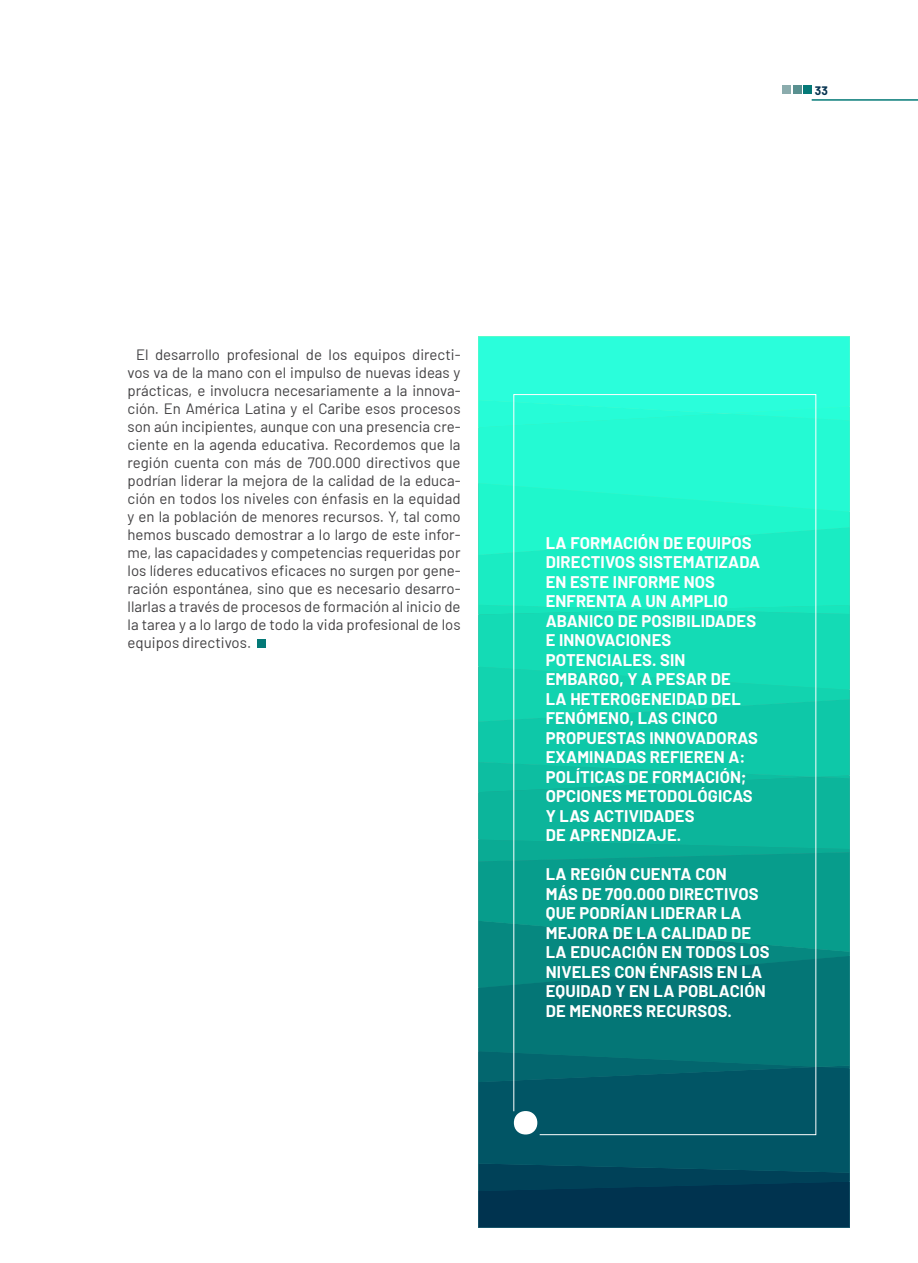
<style>
.page{position:relative;width:918px;height:1263px;background:#fff}
.page>*{position:absolute;margin:0;border:0;box-sizing:border-box;transform-origin:0 0}
.t1{font:300 234.3px "Barlow";color:#fff}
.t2{font:700 16.5px/19.5px "Barlow";letter-spacing:.01em;color:#fff}
.t3{font:15px/18px "Barlow";color:#414042;text-align:justify}
.t4{font:700 12px "Barlow";color:#063350}
</style>
<div class="page">
<div style="left:803px;top:86px;width:9px;height:8px;background:#047977"></div>
<div style="left:793px;top:86px;width:8px;height:8px;background:#599090"></div>
<div style="left:782px;top:86px;width:9px;height:8px;background:#8bacad"></div>
<hr style="left:812px;top:99px;width:106px;height:2px;background:#047977">
<div style="left:479px;top:337px;width:371px;height:43px;background:#2afedb"></div>
<div style="left:479px;top:380px;width:371px;height:147px;background:#26fcd3"></div>
<div style="left:479px;top:1192px;width:371px;height:35px;background:#00334f"></div>
<svg style="left:479px;top:1090px;width:371px;height:102px;background:#014d5f"></svg>
<svg style="left:479px;top:527px;width:371px;height:311px;background:#13d3b0"></svg>
<svg style="left:479px;top:993px;width:371px;height:97px;background:#036e72"></svg>
<svg style="left:479px;top:838px;width:371px;height:155px;background:#079487"></svg>
<svg style="left:513px;top:394px;width:304px;height:741px;background:#15b9a3"></svg>
<div style="left:257px;top:639px;width:9px;height:9px;background:#047977"></div>
<p class="t4" style="left:815px;top:82px;width:14px">33</p>
<p class="t3" style="left:128px;top:344px;width:335px;text-indent:9px">El desarrollo profesional de los equipos directi&shy;vos va de la mano con el impulso de nuevas ideas y prácticas, e involucra necesariamente a la innova&shy;ción. En América Latina y el Caribe esos procesos son aún incipientes, aunque con una presencia cre&shy;ciente en la agenda educativa. Recordemos que la región cuenta con más de 700.000 directivos que podrían liderar la mejora de la calidad de la educa&shy;ción en todos los niveles con énfasis en la equidad y en la población de menores recursos. Y, tal como hemos buscado demostrar a lo largo de este infor&shy;me, las capacidades y competencias requeridas por los líderes educativos eficaces no surgen por gene&shy;ración espontánea, sino que es necesario desarro&shy;llarlas a través de procesos de formación al inicio de la tarea y a lo largo de todo la vida profesional de los equipos directivos.</p>
<p class="t2" style="left:546px;top:532px;width:216px">LA FORMACIÓN DE EQUIPOS<br>DIRECTIVOS SISTEMATIZADA<br>EN ESTE INFORME NOS<br>ENFRENTA A UN AMPLIO<br>ABANICO DE POSIBILIDADES<br>E INNOVACIONES<br>POTENCIALES. SIN<br>EMBARGO, Y A PESAR DE<br>LA HETEROGENEIDAD DEL<br>FENÓMENO, LAS CINCO<br>PROPUESTAS INNOVADORAS<br>EXAMINADAS REFIEREN A:<br>POLÍTICAS DE FORMACIÓN;<br>OPCIONES METODOLÓGICAS<br>Y LAS ACTIVIDADES<br>DE APRENDIZAJE.</p>
<p class="t2" style="left:546px;top:863px;width:225px">LA REGIÓN CUENTA CON<br>MÁS DE 700.000 DIRECTIVOS<br>QUE PODRÍAN LIDERAR LA<br>MEJORA DE LA CALIDAD DE<br>LA EDUCACIÓN EN TODOS LOS<br>NIVELES CON ÉNFASIS EN LA<br>EQUIDAD Y EN LA POBLACIÓN<br>DE MENORES RECURSOS.</p>
<h1 class="t1" style="left:493px;top:883px;width:67px">.</h1>
</div>
